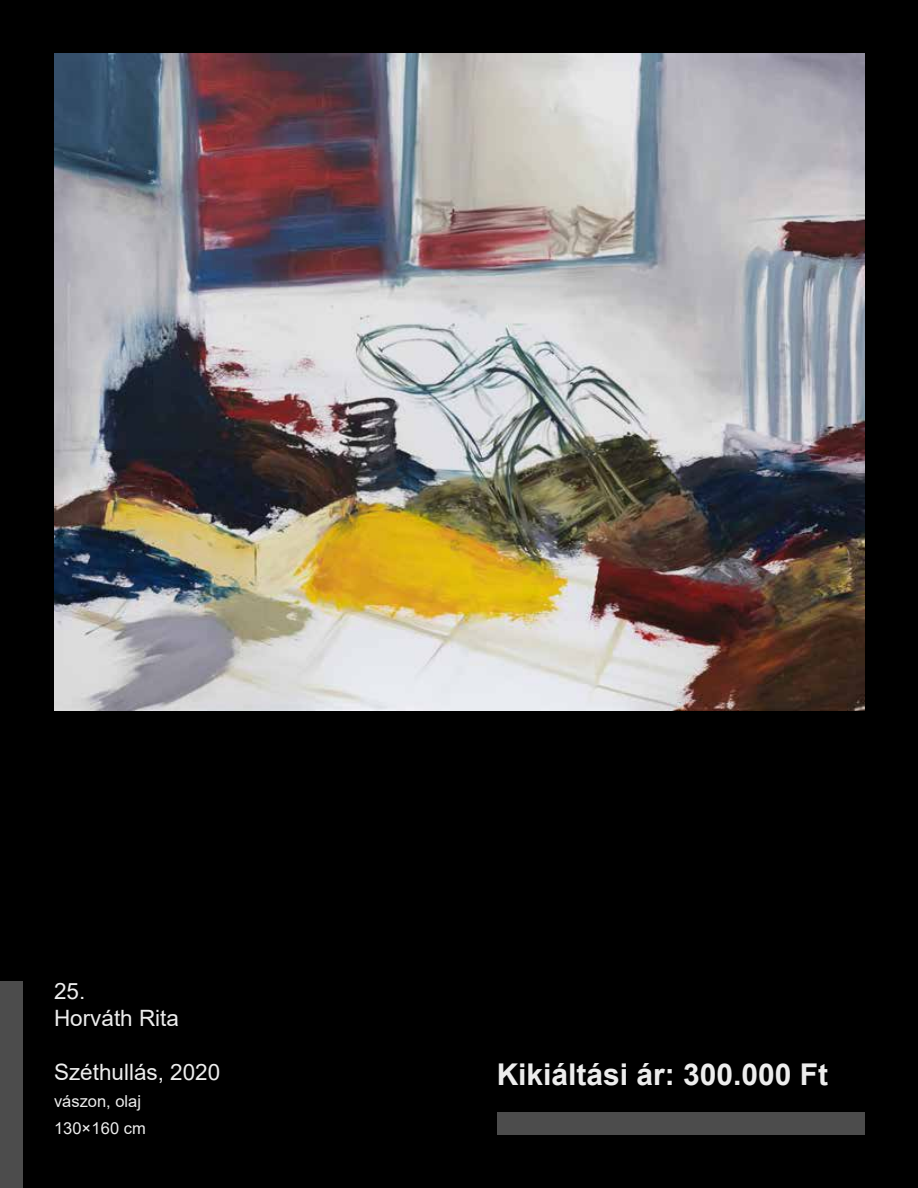
<style>
.page{position:relative;width:918px;height:1188px;background:#000}
.page>*{position:absolute;margin:0;border:0;box-sizing:border-box;transform-origin:0 0}
.t1{font:700 30px "Arial";color:#fff}
.t2{font:22.5px/27px "Arial";color:#fff}
.t3{font:16.5px/27px "Arial";color:#fff}
</style>
<div class="page">
<div style="left:497px;top:1112px;width:367px;height:22px;background:#4c4c4c"></div>
<div style="left:0;top:981px;width:22px;height:207px;background:#4c4c4c"></div>
<img style="left:55px;top:54px;width:809px;height:657px">
<p class="t2" style="left:54px;top:977px;width:127px">25.<br>Horváth Rita</p>
<p class="t2" style="left:54px;top:1058px;width:168px">Széthullás, 2020</p>
<p class="t3" style="left:54px;top:1088px;width:93px">vászon, olaj<br>130×160 cm</p>
<h1 class="t1" style="left:496px;top:1054px;width:333px">Kikiáltási ár: 300.000 Ft</h1>
</div>
